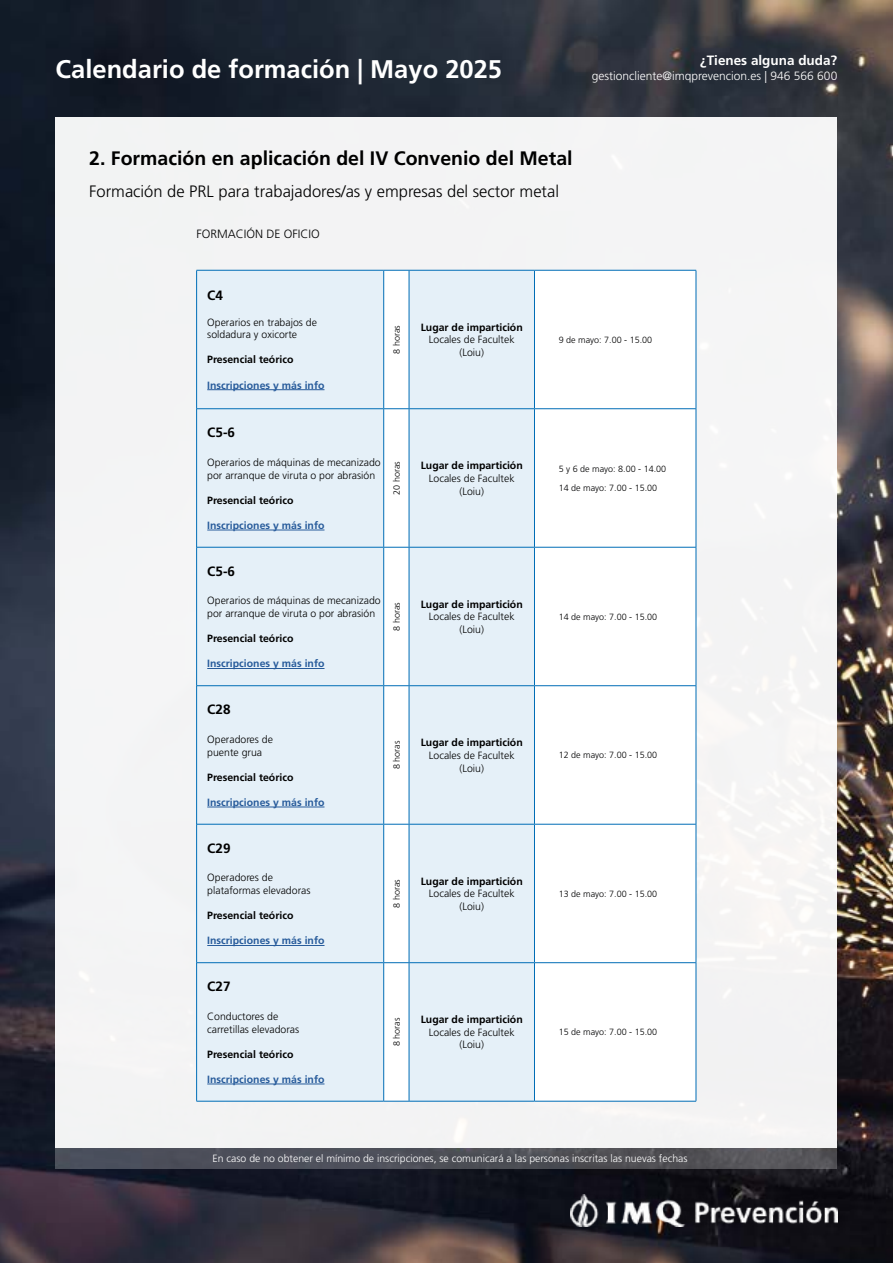
<style>
.page{position:relative;width:893px;height:1263px;background:#fff}
.page>*{position:absolute;margin:0;border:0;box-sizing:border-box;transform-origin:0 0}
.t1{font:700 25.5px "Frutiger LT Std";color:#fff}
.t2{font:700 19.5px "Frutiger LT Std";color:#000}
.t3{font:300 16.5px "Frutiger LT Std";color:#000}
.t4{font:700 13.5px "Frutiger LT Std";color:#000}
.t5{font:700 13.5px "Frutiger LT Std";color:#fff}
.t6{font:300 12px "Frutiger LT Std";color:#fff}
.t7{font:300 12px "Frutiger LT Std";color:#000}
.t8{font:300 10.5px/12.6px "Frutiger LT Std";color:#000}
.t9{font:700 10.5px "Frutiger LT Std";color:#000}
.t10{font:700 10.5px "Frutiger LT Std";color:#275b9b}
.t11{font:300 10.5px "Frutiger LT Std";color:#fff}
.t12{font:300 9px/19.4px "Frutiger LT Std";color:#000}
.s1{color:#020203}
</style>
<div class="page">
<img style="left:0;top:0;width:893px;height:1263px">
<div style="left:56px;top:117px;width:781px;height:1030px;background:#f3f4f4"></div>
<div style="left:56px;top:1147px;width:781px;height:21px;background:#4e4f5a"></div>
<img style="left:571px;top:1194px;width:266px;height:33px">
<div style="left:197px;top:271px;width:186px;height:830px;background:#e5f0f8"></div>
<svg style="left:384px;top:271px;width:312px;height:830px;fill:#fff"></svg>
<hr style="left:383px;top:271px;width:1px;height:137px;background:#006db6">
<hr style="left:383px;top:409px;width:1px;height:138px;background:#006db6">
<hr style="left:383px;top:548px;width:1px;height:137px;background:#006db6">
<hr style="left:383px;top:686px;width:1px;height:138px;background:#006db6">
<hr style="left:383px;top:824px;width:1px;height:138px;background:#006db6">
<hr style="left:383px;top:963px;width:1px;height:138px;background:#006db6">
<hr style="left:409px;top:271px;width:1px;height:137px;background:#006db6">
<hr style="left:409px;top:409px;width:1px;height:138px;background:#006db6">
<hr style="left:409px;top:548px;width:1px;height:137px;background:#006db6">
<hr style="left:409px;top:686px;width:1px;height:138px;background:#006db6">
<hr style="left:409px;top:824px;width:1px;height:138px;background:#006db6">
<hr style="left:409px;top:963px;width:1px;height:138px;background:#006db6">
<hr style="left:196px;top:271px;width:1px;height:138px;background:#006db6">
<hr style="left:196px;top:409px;width:1px;height:138px;background:#006db6">
<hr style="left:196px;top:547px;width:1px;height:139px;background:#006db6">
<hr style="left:196px;top:686px;width:1px;height:138px;background:#006db6">
<hr style="left:196px;top:824px;width:1px;height:139px;background:#006db6">
<hr style="left:196px;top:963px;width:1px;height:138px;background:#006db6">
<hr style="left:534px;top:271px;width:1px;height:137px;background:#006db6">
<hr style="left:534px;top:409px;width:1px;height:138px;background:#006db6">
<hr style="left:534px;top:548px;width:1px;height:137px;background:#006db6">
<hr style="left:534px;top:686px;width:1px;height:138px;background:#006db6">
<hr style="left:534px;top:824px;width:1px;height:138px;background:#006db6">
<hr style="left:534px;top:963px;width:1px;height:138px;background:#006db6">
<hr style="left:696px;top:271px;width:1px;height:138px;background:#006db6">
<hr style="left:696px;top:409px;width:1px;height:138px;background:#006db6">
<hr style="left:696px;top:547px;width:1px;height:139px;background:#006db6">
<hr style="left:696px;top:686px;width:1px;height:138px;background:#006db6">
<hr style="left:696px;top:824px;width:1px;height:139px;background:#006db6">
<hr style="left:696px;top:963px;width:1px;height:138px;background:#006db6">
<hr style="left:196px;top:270px;width:188px;height:1px;background:#006db6">
<svg style="left:384px;top:270px;width:25px;height:1px"></svg>
<hr style="left:197px;top:408px;width:187px;height:1px;background:#006db6">
<svg style="left:384px;top:408px;width:25px;height:1px"></svg>
<hr style="left:409px;top:408px;width:125px;height:1px;background:#006db6">
<hr style="left:534px;top:408px;width:162px;height:1px;background:#006db6">
<hr style="left:197px;top:547px;width:187px;height:1px;background:#006db6">
<svg style="left:384px;top:547px;width:25px;height:1px"></svg>
<hr style="left:409px;top:547px;width:125px;height:1px;background:#006db6">
<hr style="left:534px;top:547px;width:162px;height:1px;background:#006db6">
<hr style="left:197px;top:685px;width:187px;height:1px;background:#006db6">
<svg style="left:384px;top:685px;width:25px;height:1px"></svg>
<hr style="left:409px;top:685px;width:125px;height:1px;background:#006db6">
<hr style="left:534px;top:685px;width:162px;height:1px;background:#006db6">
<hr style="left:197px;top:824px;width:187px;height:1px;background:#006db6">
<svg style="left:384px;top:824px;width:25px;height:1px"></svg>
<hr style="left:409px;top:824px;width:125px;height:1px;background:#006db6">
<hr style="left:534px;top:824px;width:162px;height:1px;background:#006db6">
<hr style="left:197px;top:962px;width:187px;height:1px;background:#006db6">
<svg style="left:384px;top:962px;width:25px;height:1px"></svg>
<hr style="left:409px;top:962px;width:125px;height:1px;background:#006db6">
<hr style="left:534px;top:962px;width:162px;height:1px;background:#006db6">
<hr style="left:409px;top:270px;width:125px;height:1px;background:#006db6">
<hr style="left:534px;top:270px;width:162px;height:1px;background:#006db6">
<hr style="left:196px;top:1101px;width:188px;height:1px;background:#006db6">
<svg style="left:384px;top:1101px;width:25px;height:1px"></svg>
<hr style="left:409px;top:1101px;width:125px;height:1px;background:#006db6">
<hr style="left:534px;top:1101px;width:162px;height:1px;background:#006db6">
<hr style="left:207px;top:389px;width:117px;height:1px;background:#275b9b">
<hr style="left:207px;top:530px;width:117px;height:1px;background:#275b9b">
<hr style="left:207px;top:668px;width:117px;height:1px;background:#275b9b">
<hr style="left:207px;top:807px;width:117px;height:1px;background:#275b9b">
<hr style="left:207px;top:945px;width:117px;height:1px;background:#275b9b">
<hr style="left:207px;top:1084px;width:117px;height:1px;background:#275b9b">
<h1 class="t1" style="left:56px;top:54px;width:448px">Calendario de formación | Mayo 2025</h1>
<p class="t5" style="left:700px;top:53px;width:139px">¿Tienes alguna duda?</p>
<p class="t6" style="left:592px;top:69px;width:247px">gestioncliente@imqprevencion.es | 946 566 600</p>
<h2 class="t2" style="left:89px;top:146px;width:485px">2. Formación en aplicación del IV Convenio del Metal</h2>
<h3 class="t3" style="left:89px;top:182px;width:471px">Formación de PRL para trabajadores/as y empresas del sector metal</h3>
<p class="t7" style="left:196px;top:227px;width:125px">FORMACIÓN DE OFICIO</p>
<p class="t4" style="left:207px;top:288px;width:17px">C4</p>
<p class="t8" style="left:207px;top:316px;width:111px">Operarios en trabajos de soldadura y oxicorte</p>
<p class="t9" style="left:207px;top:354px;width:88px">Presencial teórico</p>
<p class="t10" style="left:207px;top:379px;width:119px">Inscripciones y más info</p>
<p class="t12" style="left:387px;top:354px;width:30px;rotate:-90deg">8 horas</p>
<p class="t9" style="left:421px;top:321px;width:104px">Lugar de impartición</p>
<p class="t8" style="left:429px;top:334px;width:87px;text-align:center">Locales de Facultek (Loiu)</p>
<p class="t12" style="left:559px;top:330px;width:95px"><span class="s1">9 de mayo</span>: 7.00 - 15.00</p>
<p class="t4" style="left:207px;top:424px;width:29px">C5-6</p>
<p class="t8" style="left:207px;top:456px;width:175px">Operarios de máquinas de mecanizado por arranque de viruta o por abrasión</p>
<p class="t9" style="left:207px;top:494px;width:88px">Presencial teórico</p>
<p class="t10" style="left:207px;top:519px;width:119px">Inscripciones y más info</p>
<p class="t12" style="left:387px;top:495px;width:35px;rotate:-90deg">20 horas</p>
<p class="t9" style="left:421px;top:459px;width:104px">Lugar de impartición</p>
<p class="t8" style="left:429px;top:472px;width:87px;text-align:center">Locales de Facultek (Loiu)</p>
<p class="t12" style="left:559px;top:459px;width:109px"><span class="s1">5 y 6 de mayo</span>: 8.00 - 14.00<br><span class="s1">14 de mayo</span>: 7.00 - 15.00</p>
<p class="t4" style="left:207px;top:563px;width:29px">C5-6</p>
<p class="t8" style="left:207px;top:595px;width:175px">Operarios de máquinas de mecanizado por arranque de viruta o por abrasión</p>
<p class="t9" style="left:207px;top:632px;width:88px">Presencial teórico</p>
<p class="t10" style="left:207px;top:658px;width:119px">Inscripciones y más info</p>
<p class="t12" style="left:387px;top:631px;width:30px;rotate:-90deg">8 horas</p>
<p class="t9" style="left:421px;top:598px;width:104px">Lugar de impartición</p>
<p class="t8" style="left:429px;top:611px;width:87px;text-align:center">Locales de Facultek (Loiu)</p>
<p class="t12" style="left:559px;top:607px;width:100px"><span class="s1">14 de mayo</span>: 7.00 - 15.00</p>
<p class="t4" style="left:207px;top:701px;width:25px">C28</p>
<p class="t8" style="left:207px;top:733px;width:67px">Operadores de puente grua</p>
<p class="t9" style="left:207px;top:771px;width:88px">Presencial teórico</p>
<p class="t10" style="left:207px;top:796px;width:119px">Inscripciones y más info</p>
<p class="t12" style="left:387px;top:769px;width:30px;rotate:-90deg">8 horas</p>
<p class="t9" style="left:421px;top:736px;width:104px">Lugar de impartición</p>
<p class="t8" style="left:429px;top:749px;width:87px;text-align:center">Locales de Facultek (Loiu)</p>
<p class="t12" style="left:559px;top:746px;width:100px"><span class="s1">12 de mayo</span>: 7.00 - 15.00</p>
<p class="t4" style="left:207px;top:840px;width:25px">C29</p>
<p class="t8" style="left:207px;top:872px;width:105px">Operadores de plataformas elevadoras</p>
<p class="t9" style="left:207px;top:909px;width:88px">Presencial teórico</p>
<p class="t10" style="left:207px;top:934px;width:119px">Inscripciones y más info</p>
<p class="t4" style="left:207px;top:978px;width:25px">C27</p>
<p class="t8" style="left:207px;top:1010px;width:93px">Conductores de carretillas elevadoras</p>
<p class="t9" style="left:207px;top:1048px;width:88px">Presencial teórico</p>
<p class="t10" style="left:207px;top:1073px;width:119px">Inscripciones y más info</p>
<p class="t12" style="left:387px;top:908px;width:30px;rotate:-90deg">8 horas</p>
<p class="t9" style="left:421px;top:875px;width:104px">Lugar de impartición</p>
<p class="t8" style="left:429px;top:888px;width:87px;text-align:center">Locales de Facultek (Loiu)</p>
<p class="t12" style="left:559px;top:884px;width:100px"><span class="s1">13 de mayo</span>: 7.00 - 15.00</p>
<p class="t12" style="left:387px;top:1046px;width:30px;rotate:-90deg">8 horas</p>
<p class="t9" style="left:421px;top:1013px;width:104px">Lugar de impartición</p>
<p class="t8" style="left:429px;top:1026px;width:87px;text-align:center">Locales de Facultek (Loiu)</p>
<p class="t12" style="left:559px;top:1023px;width:100px"><span class="s1">15 de mayo</span>: 7.00 - 15.00</p>
<p class="t11" style="left:213px;top:1152px;width:476px">En caso de no obtener el mínimo de inscripciones, se comunicará a las personas inscritas las nuevas fechas</p>
</div>
